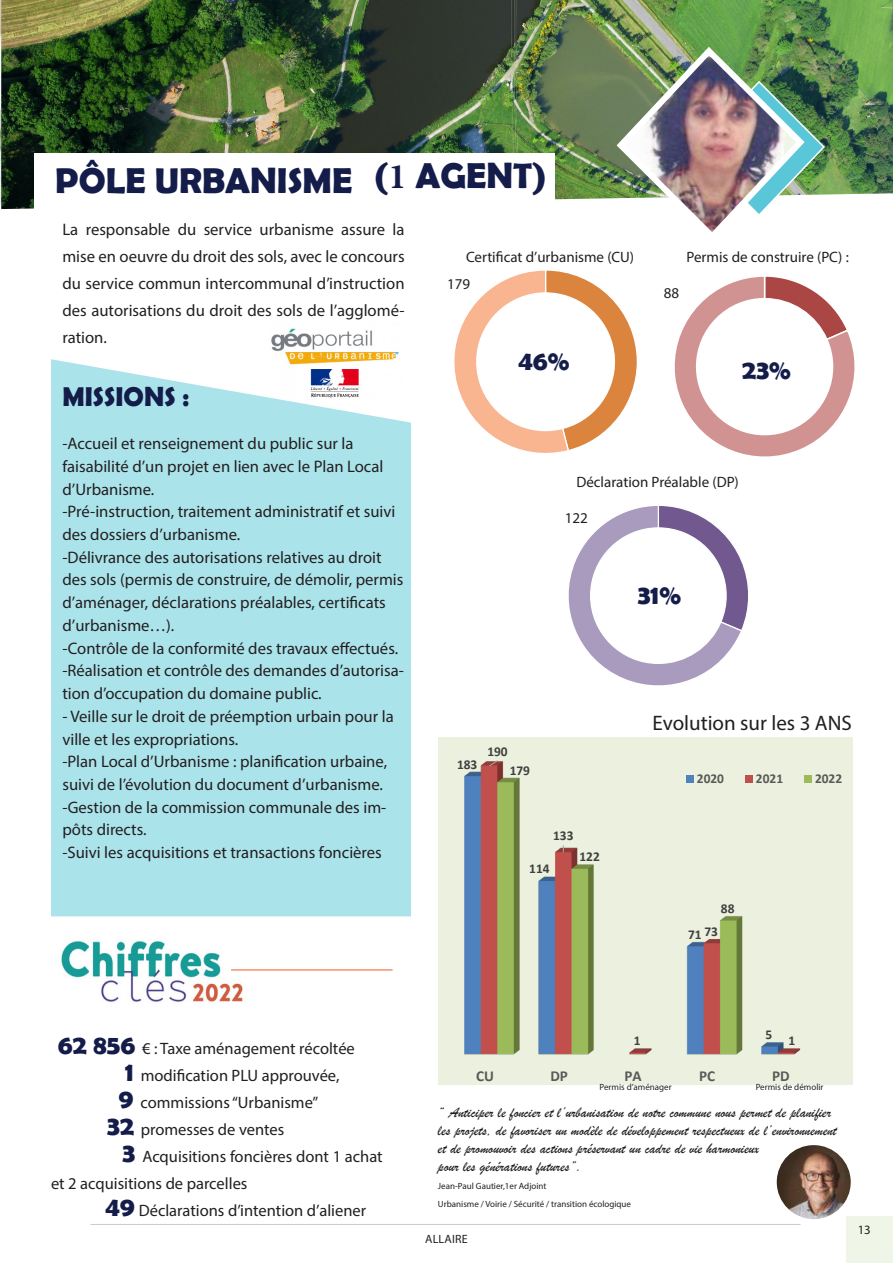
<style>
.page{position:relative;width:893px;height:1263px;background:#fff}
.page>*{position:absolute;margin:0;border:0;box-sizing:border-box;transform-origin:0 0}
.t1{font:700 36px "Berlin Sans FB Demi";color:#141c4a}
.monstera-regular10{font:700 27.3px "Berlin Sans FB Demi";color:#141c4a}
.Style_de_paragraphe{font:700 27px "Berlin Sans FB Demi";color:#141c4a}
.Style_de_paragraphe-2{font:21px "Myriad Pro";color:#231f20}
.merriwearther-italic{font:16.65px/22.8px "Myriad Pro";color:#231f20}
.Style_de_paragraphe-3{font:16.5px/27px "Myriad Pro";color:#231f20}
.t2{font:700 15.3px "Calibri";color:#595959}
.Style_de_paragraphe-4{font:15px/18px "Brush Script";color:#231f20}
.Style_de_paragraphe-5{font:15px "Myriad Pro";color:#231f20}
.t3{font:700 13.5px "Calibri";letter-spacing:-.005em;color:#404040}
.t4{font:700 13.5px "Calibri";letter-spacing:.005em;color:#595959}
.t5{font:12.75px "Myriad Pro";color:#231f20}
.t6{font:12px "Myriad Pro";letter-spacing:.02em;color:#231f20}
.Style_de_paragraphe-6{font:9px "Myriad Pro";color:#231f20}
.s1{font-family:"Minion Pro"}
.s2{font-family:"Berlin Sans FB Demi";font-weight:700;font-size:27px;color:#141c4a}
</style>
<div class="page">
<img style="left:0;top:0;width:1px;height:205px">
<img style="left:1px;top:0;width:892px;height:209px">
<div style="left:34px;top:153px;width:521px;height:80px;background:#fff"></div>
<img style="left:271px;top:328px;width:128px;height:31px">
<svg style="left:674px;top:276px;width:181px;height:181px"></svg>
<svg style="left:454px;top:270px;width:183px;height:183px"></svg>
<svg style="left:568px;top:506px;width:180px;height:180px"></svg>
<div style="left:51px;top:359px;width:360px;height:557px;background:#abe3eb"></div>
<img style="left:612px;top:42px;width:214px;height:190px">
<img style="left:61px;top:941px;width:186px;height:61px">
<hr style="left:231px;top:969px;width:162px;height:1px;background:#f15921">
<img style="left:777px;top:1145px;width:74px;height:74px;border-radius:37px">
<hr style="left:91px;top:1224px;width:709px;height:1px;background:#c5cacd">
<div style="left:846px;top:1216px;width:47px;height:47px;background:#eff6e8"></div>
<div style="left:438px;top:737px;width:415px;height:348px;background:#ebf1de"></div>
<img style="left:464px;top:761px;width:337px;height:294px">
<svg style="left:489px;top:760px;width:9px;height:7px"></svg>
<div style="left:686px;top:775px;width:7px;height:8px;background:#4f81bd"></div>
<div style="left:745px;top:775px;width:8px;height:8px;background:#c0504d"></div>
<div style="left:804px;top:775px;width:8px;height:8px;background:#9bbb59"></div>
<p class="t1" style="left:55px;top:159px;width:299px">PÔLE URBANISME</p>
<p class="t1" style="left:374px;top:155px;width:174px">(<span class="s1">1</span> AGENT)</p>
<p class="merriwearther-italic" style="left:62px;top:216px;width:344px;line-height:27px;text-align:justify">La responsable du service urbanisme assure la mise en oeuvre du droit des sols, avec le concours du service commun intercommunal d’instruction des autorisations du droit des sols de l’agglomé&shy;ration.</p>
<p class="Style_de_paragraphe-5" style="left:466px;top:248px;width:170px">Certificat d’urbanisme (CU)</p>
<p class="Style_de_paragraphe-5" style="left:447px;top:275px;width:25px">179</p>
<p class="Style_de_paragraphe" style="left:518px;top:345px;width:53px">46%</p>
<p class="Style_de_paragraphe-5" style="left:686px;top:248px;width:164px">Permis de construire (PC) :</p>
<p class="Style_de_paragraphe-5" style="left:664px;top:284px;width:17px">88</p>
<p class="Style_de_paragraphe" style="left:742px;top:354px;width:50px">23%</p>
<p class="monstera-regular10" style="left:62px;top:381px;width:128px">MISSIONS :</p>
<p class="merriwearther-italic" style="left:62px;top:432px;width:322px">-Accueil et renseignement du public sur la faisabilité d’un projet en lien avec le Plan Local d’Urbanisme.</p>
<p class="merriwearther-italic" style="left:62px;top:500px;width:334px">-Pré-instruction, traitement administratif et suivi des dossiers d’urbanisme.</p>
<p class="merriwearther-italic" style="left:62px;top:545px;width:343px">-Délivrance des autorisations relatives au droit des sols (permis de construire, de démolir, permis d’aménager, déclarations préalables, certificats d’urbanisme…).</p>
<p class="merriwearther-italic" style="left:62px;top:636px;width:337px">-Contrôle de la conformité des travaux effectués.</p>
<p class="merriwearther-italic" style="left:62px;top:659px;width:343px">-Réalisation et contrôle des demandes d’autorisa&shy;tion d’occupation du domaine public.</p>
<p class="merriwearther-italic" style="left:62px;top:705px;width:333px">- Veille sur le droit de préemption urbain pour la ville et les expropriations.</p>
<p class="merriwearther-italic" style="left:62px;top:750px;width:326px">-Plan Local d’Urbanisme : planification urbaine, suivi de l’évolution du document d’urbanisme.</p>
<p class="merriwearther-italic" style="left:62px;top:795px;width:325px">-Gestion de la commission communale des im&shy;pôts directs.</p>
<p class="merriwearther-italic" style="left:62px;top:841px;width:321px">-Suivi les acquisitions et transactions foncières</p>
<p class="Style_de_paragraphe-5" style="left:576px;top:473px;width:164px">Déclaration Préalable (DP)</p>
<p class="Style_de_paragraphe-5" style="left:565px;top:509px;width:25px">122</p>
<p class="Style_de_paragraphe" style="left:637px;top:579px;width:45px">31%</p>
<p class="t3" style="left:457px;top:755px;width:22px">183</p>
<p class="t3" style="left:487px;top:742px;width:22px">190</p>
<p class="t3" style="left:510px;top:761px;width:22px">179</p>
<p class="t3" style="left:553px;top:826px;width:22px">133</p>
<p class="t3" style="left:529px;top:859px;width:22px">114</p>
<p class="t3" style="left:579px;top:846px;width:22px">122</p>
<p class="Style_de_paragraphe-2" style="left:653px;top:710px;width:201px">Evolution sur les 3 ANS</p>
<p class="t4" style="left:697px;top:769px;width:29px">2020</p>
<p class="t4" style="left:756px;top:769px;width:29px">2021</p>
<p class="t4" style="left:815px;top:769px;width:29px">2022</p>
<p class="t3" style="left:721px;top:899px;width:15px">88</p>
<p class="t3" style="left:704px;top:922px;width:15px">73</p>
<p class="t3" style="left:688px;top:925px;width:15px">71</p>
<p class="Style_de_paragraphe-3" style="left:58px;top:1035px;width:299px"><span class="s2">62 856</span> € : Taxe aménagement récoltée</p>
<p class="Style_de_paragraphe-3" style="left:125px;top:1062px;width:216px"><span class="s2">1</span> modification PLU approuvée,</p>
<p class="Style_de_paragraphe-3" style="left:119px;top:1089px;width:201px"><span class="s2">9</span> commissions “Urbanisme”</p>
<p class="Style_de_paragraphe-3" style="left:107px;top:1116px;width:179px"><span class="s2">32</span> promesses de ventes</p>
<p class="Style_de_paragraphe-3" style="left:51px;top:1143px;width:333px;text-indent:71px"><span class="s2">3</span> Acquisitions foncières dont 1 achat et 2 acquisitions de parcelles</p>
<p class="Style_de_paragraphe-3" style="left:105px;top:1197px;width:263px"><span class="s2">49</span> Déclarations d’intention d’aliener</p>
<p class="t3" style="left:634px;top:1031px;width:8px">1</p>
<p class="t3" style="left:765px;top:1025px;width:8px">5</p>
<p class="t3" style="left:788px;top:1031px;width:8px">1</p>
<p class="t2" style="left:476px;top:1065px;width:19px">CU</p>
<p class="t2" style="left:550px;top:1065px;width:19px">DP</p>
<p class="t2" style="left:624px;top:1065px;width:19px">PA</p>
<p class="t2" style="left:699px;top:1065px;width:18px">PC</p>
<p class="t2" style="left:772px;top:1065px;width:19px">PD</p>
<p class="Style_de_paragraphe-6" style="left:600px;top:1082px;width:74px">Permis d’aménager</p>
<p class="Style_de_paragraphe-6" style="left:756px;top:1082px;width:69px">Permis de démolir</p>
<p class="Style_de_paragraphe-4" style="left:438px;top:1104px;width:395px">“ Anticiper le foncier et l’urbanisation de notre commune nous permet de planifier</p>
<p class="Style_de_paragraphe-4" style="left:438px;top:1122px;width:400px">les projets, de favoriser un modèle de développement respectueux de l’environnement et de promouvoir des actions préservant un cadre de vie harmonieux<br>pour les générations futures”.</p>
<p class="Style_de_paragraphe-6" style="left:438px;top:1181px;width:110px">Jean-Paul Gautier,1er Adjoint</p>
<p class="Style_de_paragraphe-6" style="left:438px;top:1199px;width:195px">Urbanisme / Voirie / Sécurité / transition écologique</p>
<p class="t6" style="left:425px;top:1232px;width:44px">ALLAIRE</p>
<p class="t5" style="left:858px;top:1222px;width:15px">13</p>
</div>
